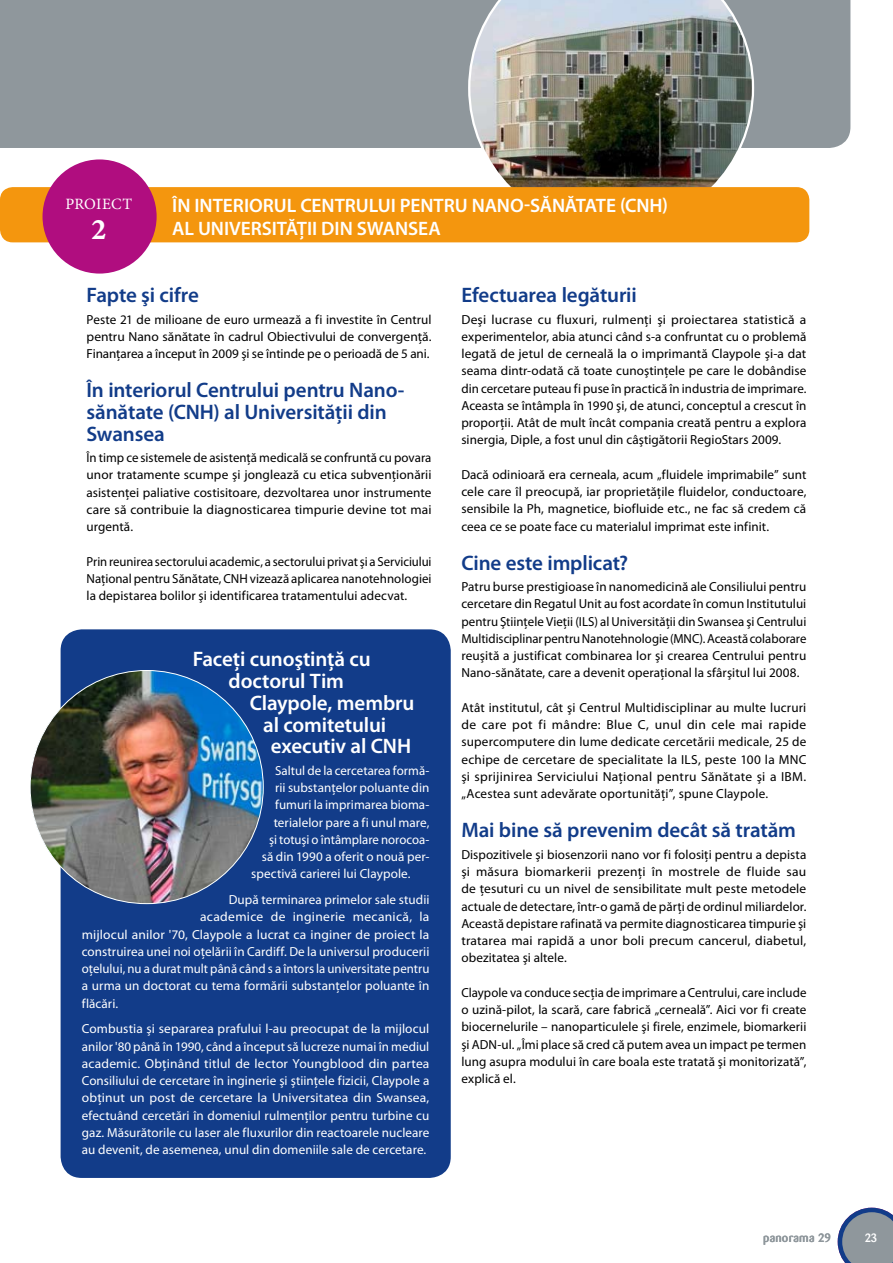
<style>
.page{position:relative;width:893px;height:1263px;background:#fff}
.page>*{position:absolute;margin:0;border:0;box-sizing:border-box;transform-origin:0 0}
.t1{font:30px "Minion Pro Bold Capt";color:#fff}
.t2{font:600 21px/21.8px "Myriad Pro";letter-spacing:-.01em;color:#123c89}
.t3{font:600 21px/21.8px "Myriad Pro";letter-spacing:-.01em;color:#fff;text-align:center}
.t4{font:600 19.5px "Myriad Pro";letter-spacing:-.01em;color:#fff}
.t5{font:15.75px "Minion Pro";color:#fff}
.t6{font:13.2px/17.2px "Myriad Pro";letter-spacing:.005em;color:#000;text-align:justify}
.t7{font:13.2px/17.2px "Myriad Pro";letter-spacing:.005em;color:#fff;text-align:justify}
.t8{font:13.2px "Myriad Pro";letter-spacing:.025em;color:#fff}
.t9{font:500 12px "Barmeno";letter-spacing:.02em;color:#8f979c}
.t10{font:500 12px "Barmeno";color:#fff}
</style>
<div class="page">
<div style="left:0;top:0;width:850px;height:148px;background:#8f979c"></div>
<svg style="left:838px;top:1208px;width:55px;height:55px;background:#8894a3"></svg>
<img style="left:468px;top:0;width:286px;height:187px">
<div style="left:0;top:187px;width:809px;height:55px;background:#f4960e;border-radius:13px"></div>
<div style="left:61px;top:629px;width:390px;height:549px;background:#123c89;border-radius:21px"></div>
<div style="left:43px;top:159px;width:114px;height:115px;background:#b00d7f;border-radius:50%"></div>
<img style="left:30px;top:670px;width:233px;height:234px;border-radius:117px">
<p class="t5" style="left:66px;top:193px;width:68px">PROIECT</p>
<h1 class="t1" style="left:91px;top:212px;width:17px">2</h1>
<h3 class="t4" style="left:172px;top:194px;width:32px">În interi</h3>
<h3 class="t4" style="left:249px;top:194px;width:26px">orul</h3>
<h3 class="t4" style="left:300px;top:194px;width:23px">Centrului</h3>
<h3 class="t4" style="left:400px;top:194px;width:12px">pentru</h3>
<h3 class="t4" style="left:472px;top:194px;width:115px">Nano-sănătate</h3>
<h3 class="t4" style="left:620px;top:194px;width:50px">(CNH)</h3>
<h3 class="t4" style="left:172px;top:218px;width:50px">al Universit</h3>
<h3 class="t4" style="left:286px;top:218px;width:47px">ăţii din</h3>
<h3 class="t4" style="left:357px;top:218px;width:39px">Swansea</h3>
<h2 class="t2" style="left:87px;top:285px;width:114px">Fapte şi cifre</h2>
<p class="t6" style="left:87px;top:311px;width:346px">Peste 21 de milioane de euro urmează a fi investite în Centrul pentru Nano sănătate în cadrul Obiectivului de convergenţă.<br>Finanţarea a început în 2009 şi se întinde pe o perioadă de 5 ani.</p>
<h2 class="t2" style="left:87px;top:380px;width:319px">În interiorul Centrului pentru Nano&shy;sănătate (CNH) al Universităţii din<br>Swansea</h2>
<p class="t6" style="left:87px;top:449px;width:347px">În timp ce sistemele de asistenţă medicală se confruntă cu povara unor tratamente scumpe şi jonglează cu etica subvenţionării asistenţei paliative costisitoare, dezvoltarea unor instrumente care să contribuie la diagnosticarea timpurie devine tot mai urgentă.</p>
<p class="t6" style="left:87px;top:553px;width:347px">Prin reunirea sectorului academic, a sectorului privat şi a Serviciului Naţional pentru Sănătate, CNH vizează aplicarea nanotehnologiei la depistarea bolilor şi identificarea tratamentului adecvat.</p>
<h2 class="t3" style="left:193px;top:649px;width:180px">Faceţi cunoştinţă cu doctorul Tim</h2>
<h2 class="t3" style="left:250px;top:692px;width:166px">Claypole, membru</h2>
<h2 class="t3" style="left:263px;top:714px;width:125px">al comitetului</h2>
<h2 class="t3" style="left:271px;top:736px;width:142px">executiv al CNH</h2>
<p class="t7" style="left:275px;top:762px;width:156px">Saltul de la cercetarea formă-</p>
<p class="t7" style="left:275px;top:779px;width:156px">rii substanţelor poluante din</p>
<p class="t7" style="left:275px;top:797px;width:156px">fumuri la imprimarea bioma-</p>
<p class="t7" style="left:274px;top:814px;width:157px">terialelor pare a fi unul mare,</p>
<p class="t7" style="left:269px;top:831px;width:162px">şi totuşi o întâmplare norocoa-</p>
<p class="t7" style="left:262px;top:848px;width:169px">să din 1990 a oferit o nouă per-</p>
<p class="t7" style="left:251px;top:866px;width:161px">spectivă carierei lui Claypole.</p>
<p class="t7" style="left:229px;top:891px;width:202px">După terminarea primelor sale studii</p>
<p class="t8" style="left:200px;top:910px;width:231px">academice de inginerie mecanică, la</p>
<p class="t7" style="left:82px;top:926px;width:349px">mijlocul anilor '70, Claypole a lucrat ca inginer de proiect la</p>
<p class="t7" style="left:82px;top:943px;width:349px">construirea unei noi oţelării în Cardiff. De la universul producerii</p>
<p class="t7" style="left:82px;top:960px;width:349px">oţelului, nu a durat mult până când s a întors la universitate pentru</p>
<p class="t7" style="left:82px;top:978px;width:349px">a urma un doctorat cu tema formării substanţelor poluante în</p>
<p class="t7" style="left:82px;top:995px;width:38px">flăcări.</p>
<p class="t7" style="left:82px;top:1021px;width:349px">Combustia şi separarea prafului l-au preocupat de la mijlocul anilor '80 până în 1990, când a început să lucreze numai în mediul academic. Obţinând titlul de lector Youngblood din partea Consiliului de cercetare în inginerie şi ştiinţele fizicii, Claypole a obţinut un post de cercetare la Universitatea din Swansea, efectuând cercetări în domeniul rulmenţilor pentru turbine cu gaz. Măsurătorile cu laser ale fluxurilor din reactoarele nucleare au devenit, de asemenea, unul din domeniile sale de cercetare.</p>
<h2 class="t2" style="left:461px;top:285px;width:177px">Efectuarea legăturii</h2>
<p class="t6" style="left:461px;top:311px;width:347px">Deşi lucrase cu fluxuri, rulmenţi şi proiectarea statistică a experimentelor, abia atunci când s-a confruntat cu o problemă legată de jetul de cerneală la o imprimantă Claypole şi-a dat seama dintr-odată că toate cunoştinţele pe care le dobândise din cercetare puteau fi puse în practică în industria de imprimare.<br>Aceasta se întâmpla în 1990 şi, de atunci, conceptul a crescut în proporţii. Atât de mult încât compania creată pentru a explora sinergia, Diple, a fost unul din câştigătorii RegioStars 2009.</p>
<p class="t6" style="left:461px;top:466px;width:347px">Dacă odinioară era cerneala, acum „fluidele imprimabile” sunt cele care îl preocupă, iar proprietăţile fluidelor, conductoare, sensibile la Ph, magnetice, biofluide etc., ne fac să credem că ceea ce se poate face cu materialul imprimat este infinit.</p>
<h2 class="t2" style="left:461px;top:552px;width:168px">Cine este implicat?</h2>
<p class="t6" style="left:461px;top:578px;width:347px">Patru burse prestigioase în nanomedicină ale Consiliului pentru cercetare din Regatul Unit au fost acordate în comun Institutului pentru Ştiinţele Vieţii (ILS) al Universităţii din Swansea şi Centrului Multidisciplinar pentru Nanotehnologie (MNC). Această colaborare reuşită a justificat combinarea lor şi crearea Centrului pentru Nano-sănătate, care a devenit operaţional la sfârşitul lui 2008.</p>
<p class="t6" style="left:461px;top:699px;width:347px">Atât institutul, cât şi Centrul Multidisciplinar au multe lucruri de care pot fi mândre: Blue C, unul din cele mai rapide supercomputere din lume dedicate cercetării medicale, 25 de echipe de cercetare de specialitate la ILS, peste 100 la MNC şi sprijinirea Serviciului Naţional pentru Sănătate şi a IBM. „Acestea sunt adevărate oportunităţi”, spune Claypole.</p>
<h2 class="t2" style="left:461px;top:820px;width:336px">Mai bine să prevenim decât să tratăm</h2>
<p class="t6" style="left:461px;top:846px;width:346px">Dispozitivele şi biosenzorii nano vor fi folosiţi pentru a depista şi măsura biomarkerii prezenţi în mostrele de fluide sau de ţesuturi cu un nivel de sensibilitate mult peste metodele actuale de detectare, într-o gamă de părţi de ordinul miliardelor.<br>Această depistare rafinată va permite diagnosticarea timpurie şi tratarea mai rapidă a unor boli precum cancerul, diabetul, obezitatea şi altele.</p>
<p class="t6" style="left:461px;top:984px;width:347px">Claypole va conduce secţia de imprimare a Centrului, care include o uzină-pilot, la scară, care fabrică „cerneală”. Aici vor fi create biocernelurile – nanoparticulele şi firele, enzimele, biomarkerii şi ADN-ul. „Îmi place să cred că putem avea un impact pe termen lung asupra modului în care boala este tratată şi monitorizată”, explică el.</p>
<p class="t9" style="left:763px;top:1230px;width:69px">panorama 29</p>
<p class="t10" style="left:865px;top:1231px;width:14px">23</p>
</div>
